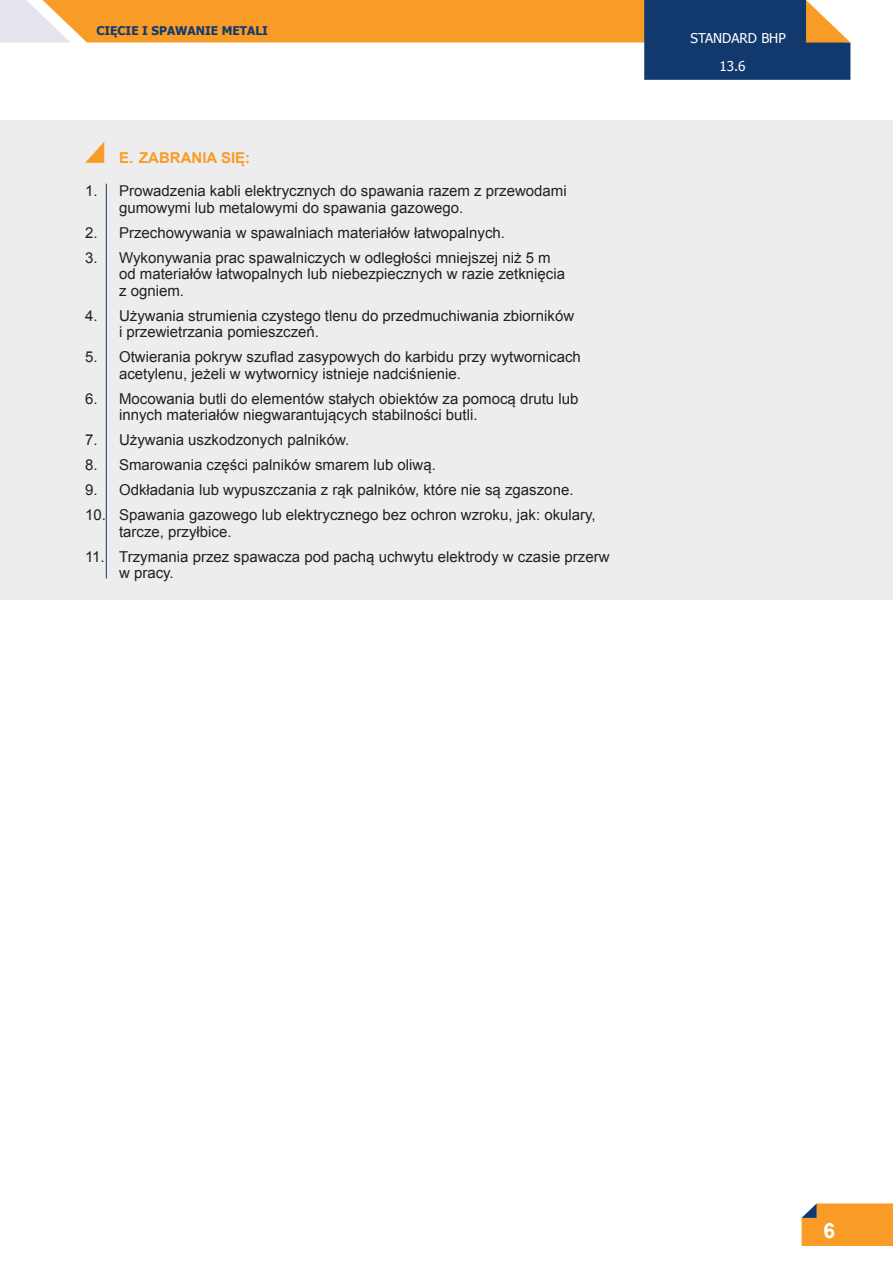
<style>
.page{position:relative;width:893px;height:1263px;background:#fff}
.page>*{position:absolute;margin:0;border:0;box-sizing:border-box;transform-origin:0 0}
.tekst{font:700 21px "Arial";color:#fff}
.Tekst_numerowany{font:15px/16.5px "Arial";color:#231f20}
.Tytulik{font:700 15px "Arial";color:#f89c27}
.t1{font:13.5px "Tahoma";color:#fff}
.t2{font:700 12px "Tahoma";color:#11396e}
</style>
<div class="page">
<svg style="left:0;top:0;width:850px;height:80px"></svg>
<svg style="left:801px;top:1203px;width:92px;height:43px;background:#f19d32"></svg>
<div style="left:0;top:120px;width:893px;height:480px;background:#ededee"></div>
<svg style="left:85px;top:142px;width:19px;height:21px"></svg>
<hr style="left:106px;top:184px;width:1px;height:394px;background:#11396e">
<p class="t2" style="left:96px;top:23px;width:173px">CIĘCIE I SPAWANIE METALI</p>
<p class="Tytulik" style="left:119px;top:148px;width:133px">E. ZABRANIA SIĘ:</p>
<p class="Tekst_numerowany" style="left:119px;top:183px;width:449px;text-indent:-34px">1. Prowadzenia kabli elektrycznych do spawania razem z przewodami gumowymi lub metalowymi do spawania gazowego.</p>
<p class="Tekst_numerowany" style="left:85px;top:225px;width:422px">2. Przechowywania w spawalniach materiałów łatwopalnych.</p>
<p class="Tekst_numerowany" style="left:119px;top:250px;width:447px;text-indent:-34px">3. Wykonywania prac spawalniczych w odległości mniejszej niż 5 m od materiałów łatwopalnych lub niebezpiecznych w razie zetknięcia z ogniem.</p>
<p class="Tekst_numerowany" style="left:119px;top:308px;width:457px;text-indent:-34px">4. Używania strumienia czystego tlenu do przedmuchiwania zbiorników i przewietrzania pomieszczeń.</p>
<p class="Tekst_numerowany" style="left:119px;top:349px;width:463px;text-indent:-34px">5. Otwierania pokryw szuflad zasypowych do karbidu przy wytwornicach acetylenu, jeżeli w wytwornicy istnieje nadciśnienie.</p>
<p class="Tekst_numerowany" style="left:119px;top:391px;width:461px;text-indent:-34px">6. Mocowania butli do elementów stałych obiektów za pomocą drutu lub innych materiałów niegwarantujących stabilności butli.</p>
<p class="Tekst_numerowany" style="left:85px;top:432px;width:266px">7. Używania uszkodzonych palników.</p>
<p class="Tekst_numerowany" style="left:85px;top:457px;width:352px">8. Smarowania części palników smarem lub oliwą.</p>
<p class="Tekst_numerowany" style="left:85px;top:482px;width:490px">9. Odkładania lub wypuszczania z rąk palników, które nie są zgaszone.</p>
<p class="Tekst_numerowany" style="left:119px;top:507px;width:478px;text-indent:-34px">10. Spawania gazowego lub elektrycznego bez ochron wzroku, jak: okulary, tarcze, przyłbice.</p>
<p class="Tekst_numerowany" style="left:119px;top:549px;width:492px;text-indent:-34px">11. Trzymania przez spawacza pod pachą uchwytu elektrody w czasie przerw w pracy.</p>
<p class="t1" style="left:691px;top:29px;width:97px">STANDARD BHP</p>
<p class="t1" style="left:719px;top:57px;width:28px">13.6</p>
<p class="tekst" style="left:823px;top:1217px;width:13px">6</p>
</div>
